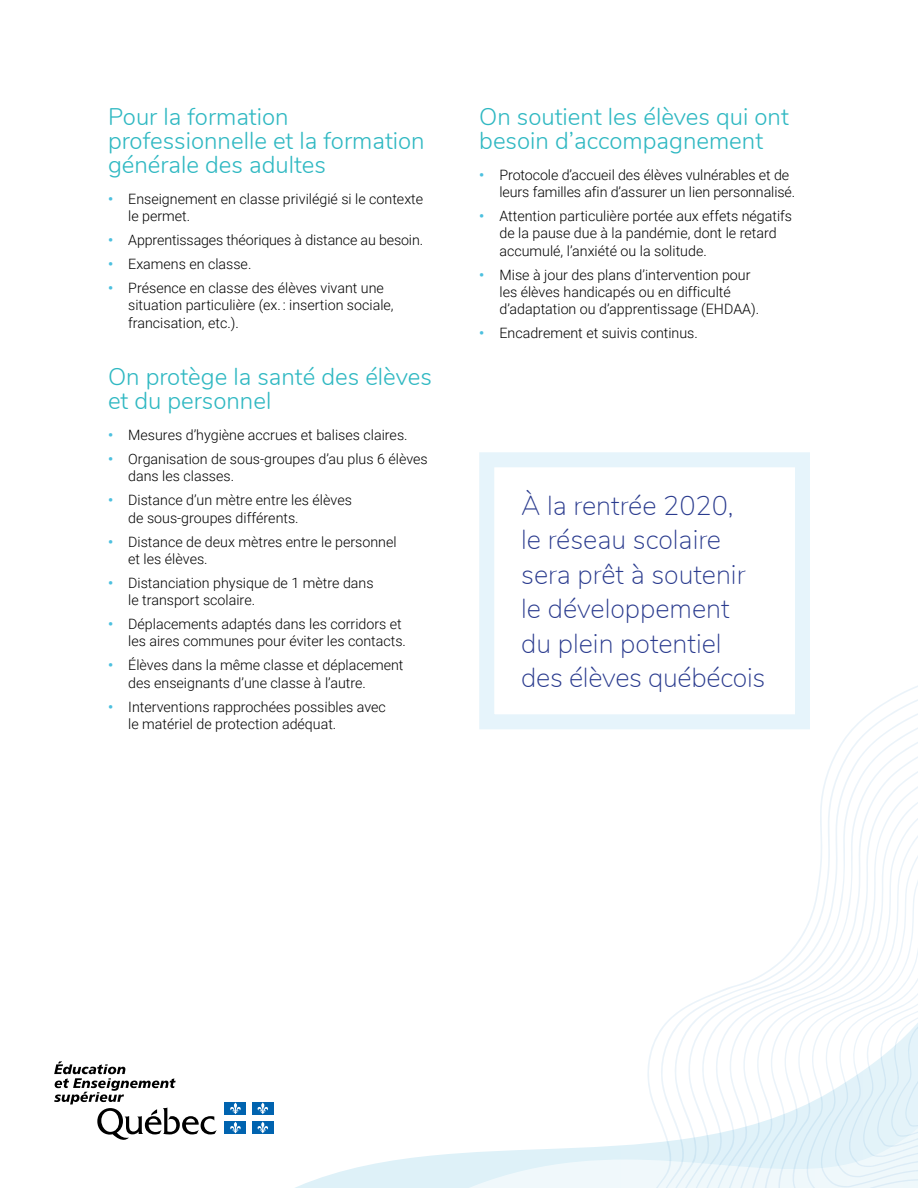
<style>
.page{position:relative;width:918px;height:1188px;background:#fff}
.page>*{position:absolute;margin:0;border:0;box-sizing:border-box;transform-origin:0 0}
.P_encadré{font:200 27px/34.5px "Nunito";color:#2a3b8e}
.t1{font:300 24px/24px "Nunito";color:#2fb8c2}
.t2{font:300 14.25px/17.2px "Roboto";color:#000}
.s1{font-weight:700;color:#4cc0df}
</style>
<div class="page">
<svg style="left:295px;top:1157px;width:124px;height:31px"></svg>
<svg style="left:419px;top:1145px;width:204px;height:43px"></svg>
<svg style="left:647px;top:1028px;width:15px;height:160px"></svg>
<svg style="left:662px;top:1013px;width:14px;height:175px"></svg>
<svg style="left:676px;top:1004px;width:14px;height:184px"></svg>
<svg style="left:690px;top:997px;width:14px;height:191px"></svg>
<svg style="left:704px;top:686px;width:214px;height:502px"></svg>
<svg style="left:719px;top:699px;width:199px;height:489px"></svg>
<svg style="left:733px;top:714px;width:185px;height:474px"></svg>
<svg style="left:747px;top:729px;width:171px;height:459px"></svg>
<svg style="left:761px;top:744px;width:157px;height:444px"></svg>
<svg style="left:776px;top:759px;width:142px;height:429px"></svg>
<svg style="left:790px;top:774px;width:128px;height:414px"></svg>
<svg style="left:804px;top:788px;width:114px;height:15px"></svg>
<svg style="left:800px;top:803px;width:118px;height:385px"></svg>
<div style="left:479px;top:452px;width:331px;height:277px;border:15px solid #e6f4fb"></div>
<img style="left:54px;top:1061px;width:220px;height:79px">
<h3 class="t1" style="left:108px;top:103px;width:318px">Pour la formation professionnelle et la formation générale des adultes</h3>
<p class="t2" style="left:128px;top:190px;width:296px;text-indent:-20px"><span class="s1">•</span> Enseignement en classe privilégié si le contexte le permet.</p>
<p class="t2" style="left:108px;top:231px;width:317px"><span class="s1">•</span> Apprentissages théoriques à distance au besoin.</p>
<p class="t2" style="left:108px;top:255px;width:145px"><span class="s1">•</span> Examens en classe.</p>
<p class="t2" style="left:128px;top:279px;width:267px;text-indent:-20px"><span class="s1">•</span> Présence en classe des élèves vivant une situation particulière (ex. : insertion sociale, francisation, etc.).</p>
<h3 class="t1" style="left:108px;top:364px;width:326px">On protège la santé des élèves et du personnel</h3>
<p class="t2" style="left:108px;top:426px;width:301px"><span class="s1">•</span> Mesures d’hygiène accrues et balises claires.</p>
<p class="t2" style="left:128px;top:450px;width:301px;text-indent:-20px"><span class="s1">•</span> Organisation de sous-groupes d’au plus 6 élèves dans les classes.</p>
<p class="t2" style="left:128px;top:491px;width:225px;text-indent:-20px"><span class="s1">•</span> Distance d’un mètre entre les élèves de sous-groupes différents.</p>
<p class="t2" style="left:128px;top:532px;width:270px;text-indent:-20px"><span class="s1">•</span> Distance de deux mètres entre le personnel et les élèves.</p>
<p class="t2" style="left:128px;top:574px;width:247px;text-indent:-20px"><span class="s1">•</span> Distanciation physique de 1 mètre dans le transport scolaire.</p>
<p class="t2" style="left:108px;top:615px;width:300px;text-align:right"><span class="s1">•</span> Déplacements adaptés dans les corridors et les aires communes pour éviter les contacts.</p>
<p class="t2" style="left:128px;top:656px;width:277px;text-indent:-20px"><span class="s1">•</span> Élèves dans la même classe et déplacement des enseignants d’une classe à l’autre.</p>
<p class="t2" style="left:128px;top:697px;width:259px;text-indent:-20px"><span class="s1">•</span> Interventions rapprochées possibles avec le matériel de protection adéquat.</p>
<h3 class="t1" style="left:479px;top:103px;width:311px">On soutient les élèves qui ont besoin d’accompagnement</h3>
<p class="t2" style="left:500px;top:166px;width:297px;text-indent:-20px"><span class="s1">•</span> Protocole d’accueil des élèves vulnérables et de leurs familles afin d’assurer un lien personnalisé.</p>
<p class="t2" style="left:500px;top:207px;width:294px;text-indent:-20px"><span class="s1">•</span> Attention particulière portée aux effets négatifs de la pause due à la pandémie, dont le retard accumulé, l’anxiété ou la solitude.</p>
<p class="t2" style="left:500px;top:265px;width:261px;text-indent:-20px"><span class="s1">•</span> Mise à jour des plans d’intervention pour les élèves handicapés ou en difficulté d’adaptation ou d’apprentissage (EHDAA).</p>
<p class="t2" style="left:479px;top:324px;width:220px"><span class="s1">•</span> Encadrement et suivis continus.</p>
<p class="P_encadré" style="left:521px;top:487px;width:246px">À la rentrée 2020,<br>le réseau scolaire sera prêt à soutenir le développement du plein potentiel des élèves québécois</p>
</div>
